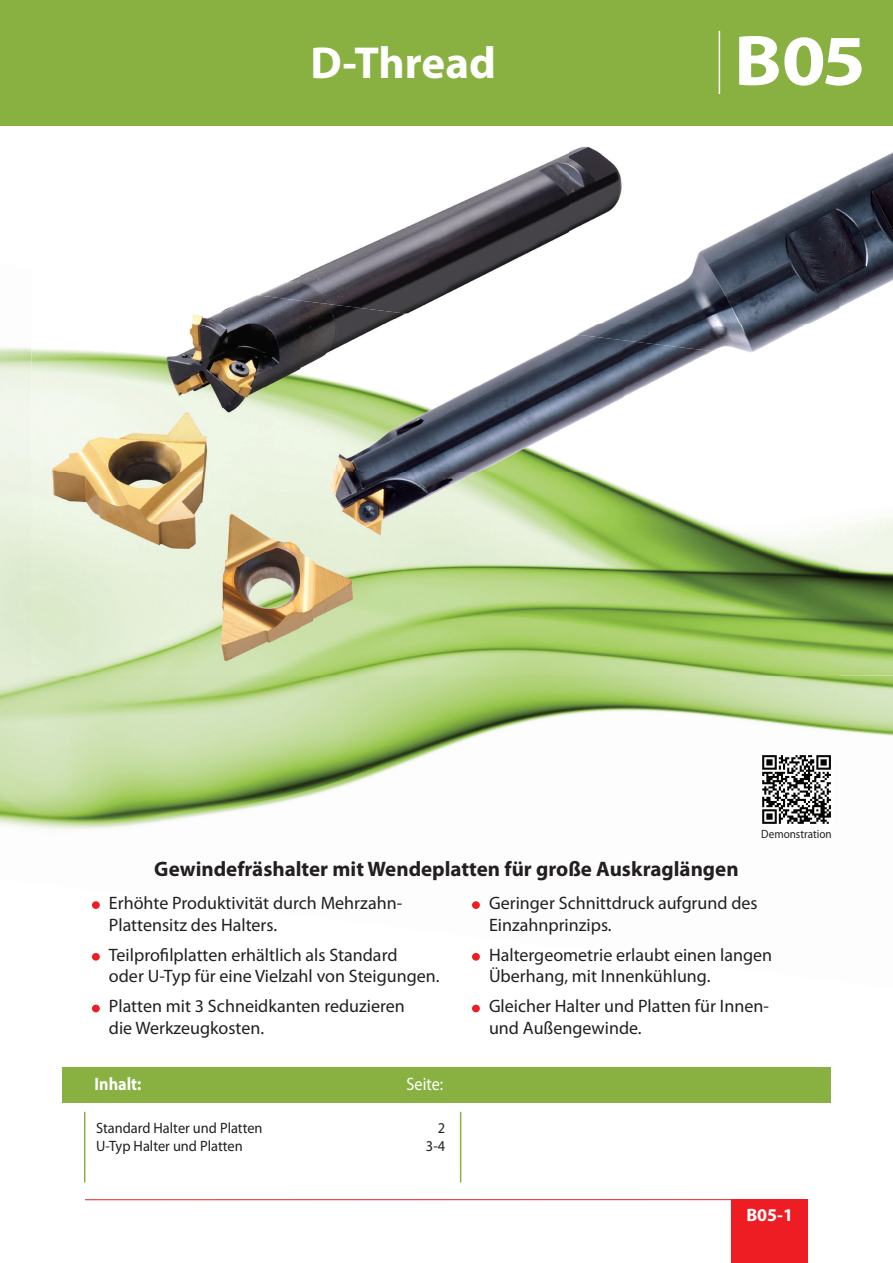
<style>
.page{position:relative;width:893px;height:1263px;background:#fff}
.page>*{position:absolute;margin:0;border:0;box-sizing:border-box;transform-origin:0 0}
.t1{font:700 72px "Myriad Pro";color:#fff;scale:1.1 1}
.t2{font:700 45px "Myriad Pro";color:#fff}
.t3{font:700 21px "Myriad Pro";color:#231f20}
.t4{font:18px/21.6px "Myriad Pro";color:#231f20}
.t5{font:18px "Myriad Pro";color:#fff;scale:.9 1}
.t6{font:700 18px "Myriad Pro";color:#fff;scale:.9 1}
.t7{font:700 18px "Myriad Pro";color:#fff}
.t8{font:15px/18px "Myriad Pro";color:#231f20;scale:.96 1}
.t9{font:12px "Myriad Pro";color:#231f20;scale:.93 1}
</style>
<div class="page">
<div style="left:731px;top:1199px;width:77px;height:64px;background:#ee1d23"></div>
<hr style="left:85px;top:1199px;width:723px;height:1px;background:#ee1d23">
<img style="left:0;top:347px;width:893px;height:613px">
<img style="left:32px;top:125px;width:269px;height:1px">
<img style="left:301px;top:125px;width:538px;height:199px">
<img style="left:839px;top:125px;width:54px;height:242px">
<img style="left:624px;top:324px;width:216px;height:43px">
<img style="left:32px;top:472px;width:807px;height:203px">
<img style="left:839px;top:367px;width:54px;height:308px">
<img style="left:32px;top:275px;width:269px;height:197px">
<img style="left:300px;top:318px;width:324px;height:154px">
<img style="left:623px;top:340px;width:216px;height:132px">
<img style="left:300px;top:301px;width:150px;height:18px">
<div style="left:92px;top:901px;width:8px;height:8px;background:#ee1d23;border-radius:50%"></div>
<div style="left:92px;top:953px;width:8px;height:8px;background:#ee1d23;border-radius:50%"></div>
<div style="left:92px;top:1005px;width:8px;height:7px;background:#ee1d23;border-radius:50%"></div>
<hr style="left:84px;top:1112px;width:1px;height:70px;background:#88b141">
<hr style="left:460px;top:1112px;width:1px;height:70px;background:#88b141">
<div style="left:62px;top:1067px;width:769px;height:36px;background:#88b141"></div>
<div style="left:0;top:0;width:893px;height:125px;background:#88b141"></div>
<hr style="left:719px;top:31px;width:1px;height:63px;background:#fff">
<div style="left:760px;top:753px;width:72px;height:73px;background:#fff"></div>
<svg style="left:762px;top:755px;width:69px;height:69px"></svg>
<div style="left:472px;top:901px;width:8px;height:8px;background:#ee1d23;border-radius:50%"></div>
<div style="left:472px;top:953px;width:8px;height:8px;background:#ee1d23;border-radius:50%"></div>
<div style="left:472px;top:1005px;width:8px;height:7px;background:#ee1d23;border-radius:50%"></div>
<h2 class="t2" style="left:311px;top:34px;width:187px">D-Thread</h2>
<h1 class="t1" style="left:734px;top:14px;width:121px">B05</h1>
<p class="t9" style="left:761px;top:827px;width:77px">Demonstration</p>
<p class="t3" style="left:154px;top:855px;width:586px">Gewindefräshalter mit Wendeplatten für große Auskraglängen</p>
<p class="t4" style="left:109px;top:892px;width:295px">Erhöhte Produktivität durch Mehrzahn-<br>Plattensitz des Halters.</p>
<p class="t4" style="left:109px;top:943px;width:332px">Teilprofilplatten erhältlich als Standard<br>oder U-Typ für eine Vielzahl von Steigungen.</p>
<p class="t4" style="left:109px;top:995px;width:297px">Platten mit 3 Schneidkanten reduzieren die Werkzeugkosten.</p>
<p class="t6" style="left:95px;top:1072px;width:54px">Inhalt:</p>
<p class="t5" style="left:387px;top:1073px;width:42px">Seite:</p>
<p class="t4" style="left:489px;top:892px;width:270px">Geringer Schnittdruck aufgrund des<br>Einzahnprinzips.</p>
<p class="t4" style="left:489px;top:943px;width:285px">Haltergeometrie erlaubt einen langen<br>Überhang, mit Innenkühlung.</p>
<p class="t4" style="left:489px;top:995px;width:281px">Gleicher Halter und Platten für Innen&shy;und Außengewinde.</p>
<p class="t5" style="left:406px;top:1073px;width:42px">Seite:</p>
<p class="t8" style="left:96px;top:1118px;width:175px">Standard Halter und Platten<br>U-Typ Halter und Platten</p>
<p class="t8" style="left:426px;top:1118px;width:21px;text-align:right">2<br>3-4</p>
<p class="t7" style="left:746px;top:1203px;width:48px">B05-1</p>
</div>
